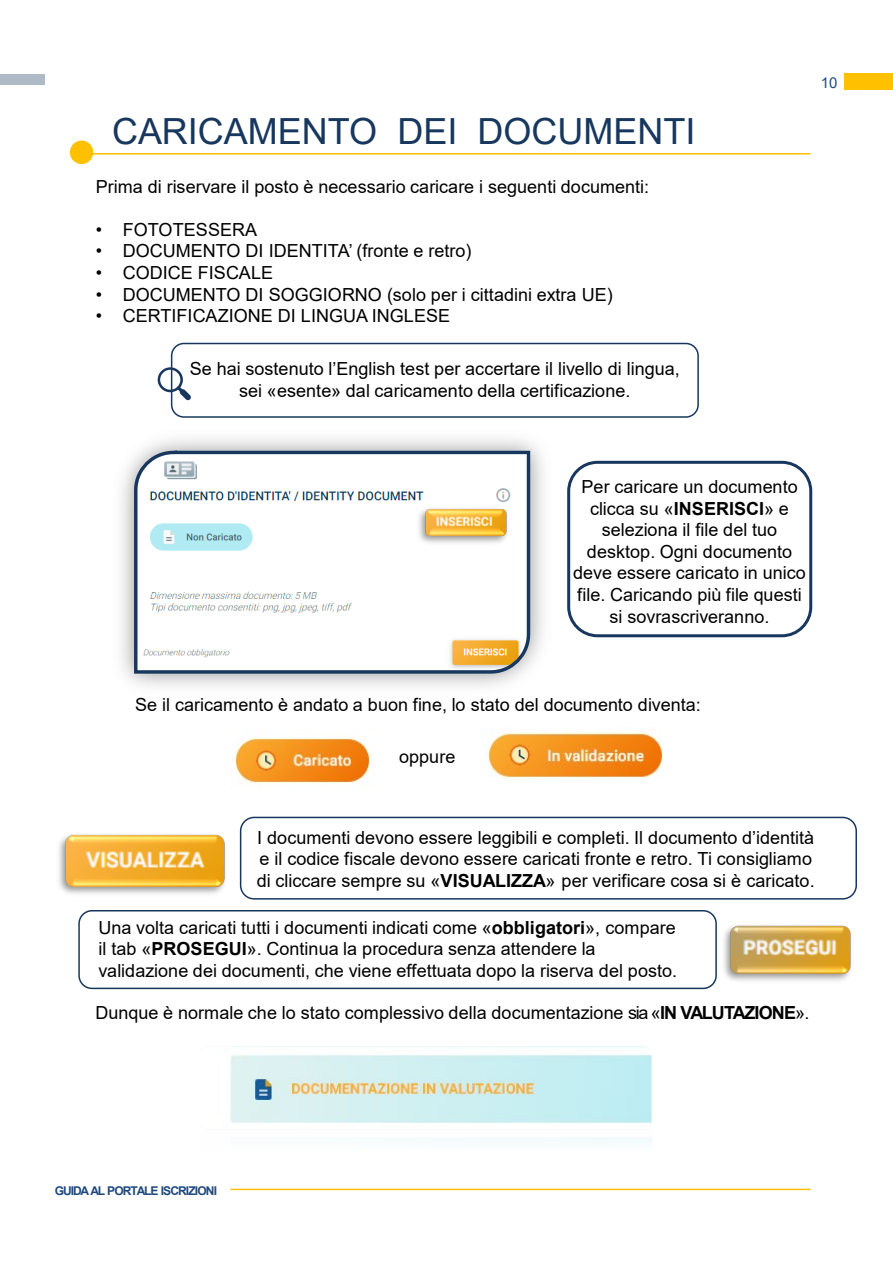
<style>
.page{position:relative;width:893px;height:1264px;background:#fff}
.page>*{position:absolute;margin:0;border:0;box-sizing:border-box;transform-origin:0 0}
.t1{font:36px "Arial";color:#17375e}
.t2{font:18px/21.6px "Arial";color:#000}
.t3{font:15px "Arial";color:#1f497d}
.t4{font:700 12px "Arial";letter-spacing:-.08em;color:#1f497d}
.s1{font-weight:700}
</style>
<div class="page">
<div style="left:0;top:75px;width:44px;height:10px;background:#aebbc6"></div>
<hr style="left:230px;top:1188px;width:580px;height:1px;background:#ffc000">
<hr style="left:91px;top:153px;width:719px;height:1px;background:#ffc000">
<svg style="left:69px;top:140px;width:25px;height:25px"></svg>
<svg style="left:132px;top:448px;width:400px;height:227px"></svg>
<div style="left:78px;top:909px;width:638px;height:79px;border:2px solid #17375e;border-radius:13px"></div>
<div style="left:567px;top:460px;width:245px;height:177px;border:3px solid #17375e;border-radius:29px"></div>
<img style="left:231px;top:737px;width:139px;height:46px">
<img style="left:482px;top:727px;width:181px;height:51px">
<div style="left:240px;top:816px;width:616px;height:83px;border:2px solid #17375e;border-radius:14px"></div>
<img style="left:230px;top:1137px;width:423px;height:54px">
<img style="left:230px;top:1046px;width:421px;height:77px">
<div style="left:844px;top:73px;width:48px;height:17px;background:#ffc000"></div>
<img style="left:414px;top:503px;width:98px;height:45px">
<img style="left:59px;top:834px;width:166px;height:60px">
<img style="left:724px;top:925px;width:127px;height:56px">
<div style="left:171px;top:343px;width:527px;height:74px;border:2px solid #17375e;border-radius:12px"></div>
<svg style="left:158px;top:367px;width:33px;height:33px"></svg>
<p class="t1" style="left:112px;top:106px;width:584px">CARICAMENTO DEI DOCUMENTI</p>
<p class="t2" style="left:96px;top:175px;width:555px">Prima di riservare il posto è necessario caricare i seguenti documenti:</p>
<p class="t2" style="left:96px;top:218px;width:163px">• FOTOTESSERA</p>
<p class="t2" style="left:96px;top:240px;width:377px">• DOCUMENTO DI IDENTITA’ (fronte e retro)</p>
<p class="t2" style="left:96px;top:262px;width:179px">• CODICE FISCALE</p>
<p class="t2" style="left:96px;top:283px;width:518px">• DOCUMENTO DI SOGGIORNO (solo per i cittadini extra UE)</p>
<p class="t2" style="left:96px;top:305px;width:356px">• CERTIFICAZIONE DI LINGUA INGLESE</p>
<p class="t2" style="left:190px;top:357px;width:491px;text-align:center">Se hai sostenuto l’English test per accertare il livello di lingua, sei «esente» dal caricamento della certificazione.</p>
<p class="t3" style="left:820px;top:72px;width:18px">10</p>
<p class="t2" style="left:573px;top:475px;width:234px;text-align:center">Per caricare un documento clicca su «<span class="s1">INSERISCI</span>» e seleziona il file del tuo desktop. Ogni documento deve essere caricato in unico file. Caricando più file questi si sovrascriveranno.</p>
<p class="t2" style="left:135px;top:693px;width:567px">Se il caricamento è andato a buon fine, lo stato del documento diventa:</p>
<p class="t2" style="left:399px;top:745px;width:58px">oppure</p>
<p class="t2" style="left:257px;top:826px;width:559px">I documenti devono essere leggibili e completi. Il documento d’identità e il codice fiscale devono essere caricati fronte e retro. Ti consigliamo di cliccare sempre su «<span class="s1">VISUALIZZA</span>» per verificare cosa si è caricato.</p>
<p class="t2" style="left:98px;top:916px;width:580px">Una volta caricati tutti i documenti indicati come «<span class="s1">obbligatori</span>», compare il tab «<span class="s1">PROSEGUI</span>». Continua la procedura senza attendere la validazione dei documenti, che viene effettuata dopo la riserva del posto.</p>
<p class="t2" style="left:95px;top:1001px;width:715px">Dunque è normale che lo stato complessivo della documentazione sia «<span class="s1">IN VALUTAZIONE</span>».</p>
<p class="t4" style="left:55px;top:1181px;width:164px">GUIDA AL PORTALE ISCRIZIONI</p>
</div>
